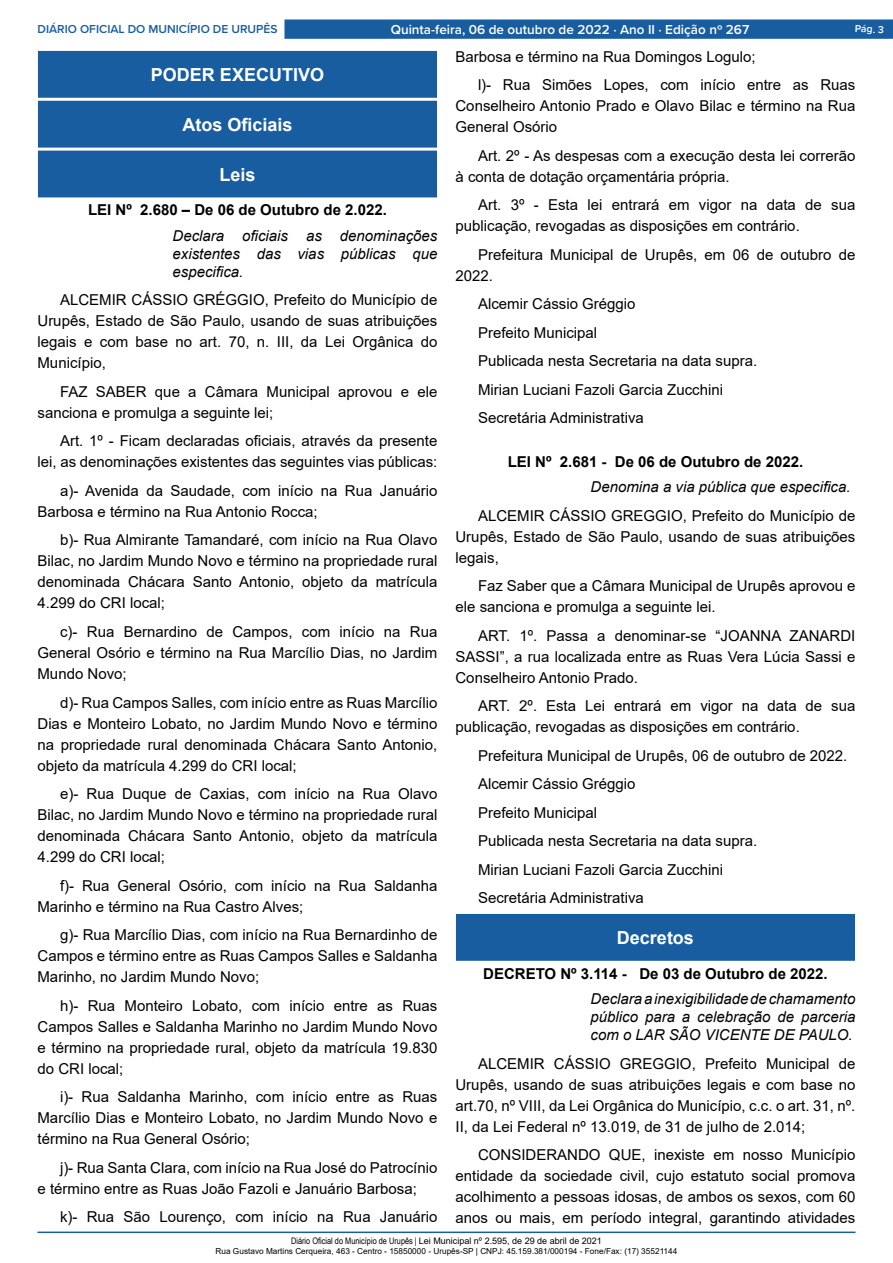
<style>
.page{position:relative;width:893px;height:1263px;background:#fff}
.page>*{position:absolute;margin:0;border:0;box-sizing:border-box;transform-origin:0 0}
.t1{font:700 18px "Arial";color:#fff}
._2_-_Corpo{font:15px/21px "Arial";color:#000;text-align:justify}
._3_-_Ementa{font:italic 15px/18px "Arial";color:#000;text-align:justify}
._1_-_Cabeçalho{font:700 15px "Arial";color:#000}
.t2{font:600 13.5px "Proxima Nova";color:#fff}
.t3{font:600 12px "Proxima Nova";color:#185da0}
.t4{font:600 10.5px "Proxima Nova";color:#fff}
.t5{font:9px "Arial";color:#000}
.t6{font:8.25px "Arial";color:#000}
.s1{font-family:"Arial Narrow"}
</style>
<div class="page">
<hr style="left:38px;top:1231px;width:817px;height:2px;background:#185da0">
<div style="left:284px;top:19px;width:609px;height:20px;background:#185da0;border:1px solid #185da0"></div>
<div style="left:39px;top:51px;width:397px;height:46px;background:#185da0"></div>
<div style="left:38px;top:51px;width:399px;height:47px;border:1px solid #185da0"></div>
<div style="left:39px;top:101px;width:397px;height:46px;background:#185da0"></div>
<div style="left:38px;top:101px;width:399px;height:47px;border:1px solid #185da0"></div>
<div style="left:39px;top:151px;width:397px;height:46px;background:#185da0"></div>
<div style="left:456px;top:914px;width:398px;height:46px;background:#185da0"></div>
<div style="left:456px;top:914px;width:399px;height:47px;border:1px solid #185da0"></div>
<p class="t3" style="left:38px;top:20px;width:242px">DIÁRIO OFICIAL DO MUNICÍPIO DE URUPÊS</p>
<p class="t2" style="left:391px;top:19px;width:360px">Quinta-feira, 06 de outubro de 2022 ⋅ Ano II ⋅ Edição nº 267</p>
<p class="t4" style="left:855px;top:21px;width:31px;rotate:2deg">Pág. 3</p>
<p class="t1" style="left:151px;top:62px;width:175px">PODER EXECUTIVO</p>
<p class="t1" style="left:182px;top:112px;width:112px">Atos Oficiais</p>
<p class="t1" style="left:219px;top:162px;width:38px">Leis</p>
<p class="_1_-_Cabeçalho" style="left:88px;top:200px;width:300px">LEI Nº 2.680 – De 06 de Outubro de 2.022.</p>
<p class="_3_-_Ementa" style="left:172px;top:227px;width:266px">Declara oficiais as denominações existentes das vias públicas que especifica.</p>
<p class="_2_-_Corpo" style="left:38px;top:290px;width:401px;text-indent:22px">ALCEMIR CÁSSIO GRÉGGIO, Prefeito do Município de Urupês, Estado de São Paulo, usando de suas atribuições legais e com base no art. 70, n. III, da Lei Orgânica do Município,</p>
<p class="_2_-_Corpo" style="left:38px;top:381px;width:401px;text-indent:22px">FAZ SABER que a Câmara Municipal aprovou e ele sanciona e promulga a seguinte lei;</p>
<p class="_2_-_Corpo" style="left:38px;top:431px;width:401px;text-align:right">Art. 1º - Ficam declaradas oficiais, através da presente lei, as denominações existentes das seguintes vias públicas:</p>
<p class="_2_-_Corpo" style="left:38px;top:480px;width:401px;text-indent:22px">a)- Avenida da Saudade, com início na Rua Januário<br>Barbosa e término na Rua Antonio Rocca;</p>
<p class="_2_-_Corpo" style="left:38px;top:530px;width:401px;text-indent:22px">b)- Rua Almirante Tamandaré, com início na Rua Olavo Bilac, no Jardim Mundo Novo e término na propriedade rural denominada Chácara Santo Antonio, objeto da matrícula 4.299 do CRI local;</p>
<p class="_2_-_Corpo" style="left:38px;top:621px;width:401px;text-indent:22px">c)- Rua Bernardino de Campos, com início na Rua General Osório e término na Rua Marcílio Dias, no Jardim Mundo Novo;</p>
<p class="_2_-_Corpo" style="left:38px;top:692px;width:401px;text-indent:22px">d)- Rua Campos Salles, com início entre as Ruas Marcílio Dias e Monteiro Lobato, no Jardim Mundo Novo e término na propriedade rural denominada Chácara Santo Antonio, objeto da matrícula 4.299 do CRI local;</p>
<p class="_2_-_Corpo" style="left:38px;top:783px;width:401px;text-indent:22px">e)- Rua Duque de Caxias, com início na Rua Olavo Bilac, no Jardim Mundo Novo e término na propriedade rural denominada Chácara Santo Antonio, objeto da matrícula 4.299 do CRI local;</p>
<p class="_2_-_Corpo" style="left:38px;top:875px;width:401px;text-indent:22px">f)- Rua General Osório, com início na Rua Saldanha<br>Marinho e término na Rua Castro Alves;</p>
<p class="_2_-_Corpo" style="left:38px;top:924px;width:401px;text-indent:22px">g)- Rua Marcílio Dias, com início na Rua Bernardinho de Campos e término entre as Ruas Campos Salles e Saldanha Marinho, no Jardim Mundo Novo;</p>
<p class="_2_-_Corpo" style="left:38px;top:995px;width:401px;text-indent:22px">h)- Rua Monteiro Lobato, com início entre as Ruas Campos Salles e Saldanha Marinho no Jardim Mundo Novo e término na propriedade rural, objeto da matrícula 19.830 do CRI local;</p>
<p class="_2_-_Corpo" style="left:38px;top:1086px;width:401px;text-indent:22px">i)- Rua Saldanha Marinho, com início entre as Ruas Marcílio Dias e Monteiro Lobato, no Jardim Mundo Novo e término na Rua General Osório;</p>
<p class="_2_-_Corpo" style="left:38px;top:1157px;width:401px;text-indent:22px">j)- Rua Santa Clara, com início na Rua José do Patrocínio e término entre as Ruas João Fazoli e Januário Barbosa;</p>
<p class="_2_-_Corpo" style="left:60px;top:1206px;width:379px">k)- Rua São Lourenço, com início na Rua Januário</p>
<p class="_2_-_Corpo" style="left:455px;top:46px;width:302px">Barbosa e término na Rua Domingos Logulo;</p>
<p class="_2_-_Corpo" style="left:455px;top:74px;width:401px;text-indent:22px">l)- Rua Simões Lopes, com início entre as Ruas Conselheiro Antonio Prado e Olavo Bilac e término na Rua General Osório</p>
<p class="_2_-_Corpo" style="left:455px;top:145px;width:401px;text-indent:22px">Art. 2º - As despesas com a execução desta lei correrão à conta de dotação orçamentária própria.</p>
<p class="_2_-_Corpo" style="left:455px;top:194px;width:401px;text-indent:22px">Art. 3º - Esta lei entrará em vigor na data de sua publicação, revogadas as disposições em contrário.</p>
<p class="_2_-_Corpo" style="left:455px;top:244px;width:401px;text-indent:22px">Prefeitura Municipal de Urupês, em 06 de outubro de<br>2022.</p>
<p class="_2_-_Corpo" style="left:478px;top:293px;width:159px">Alcemir Cássio Gréggio</p>
<p class="_2_-_Corpo" style="left:478px;top:322px;width:121px">Prefeito Municipal</p>
<p class="_2_-_Corpo" style="left:478px;top:350px;width:281px">Publicada nesta Secretaria na data supra.</p>
<p class="_2_-_Corpo" style="left:478px;top:379px;width:247px">Mirian Luciani Fazoli Garcia Zucchini</p>
<p class="_2_-_Corpo" style="left:478px;top:407px;width:167px">Secretária Administrativa</p>
<p class="_1_-_Cabeçalho" style="left:508px;top:451px;width:297px">LEI Nº 2.681 - De 06 de Outubro de 2022.</p>
<p class="_3_-_Ementa" style="left:590px;top:478px;width:262px">Denomina a via pública que especifica.</p>
<p class="_2_-_Corpo" style="left:455px;top:505px;width:401px;text-indent:22px">ALCEMIR CÁSSIO GREGGIO, Prefeito do Município de Urupês, Estado de São Paulo, usando de suas atribuições legais,</p>
<p class="_2_-_Corpo" style="left:455px;top:575px;width:401px;text-indent:22px">Faz Saber que a Câmara Municipal de Urupês aprovou e ele sanciona e promulga a seguinte lei.</p>
<p class="_2_-_Corpo" style="left:455px;top:625px;width:401px;text-indent:22px">ART. 1º. Passa a denominar-se “JOANNA ZANARDI SASSI”, a rua localizada entre as Ruas Vera Lúcia Sassi e Conselheiro Antonio Prado.</p>
<p class="_2_-_Corpo" style="left:455px;top:695px;width:401px;text-indent:22px">ART. 2º. Esta Lei entrará em vigor na data de sua publicação, revogadas as disposições em contrário.</p>
<p class="_2_-_Corpo" style="left:478px;top:745px;width:371px">Prefeitura Municipal de Urupês, 06 de outubro de 2022.</p>
<p class="_2_-_Corpo" style="left:478px;top:773px;width:159px">Alcemir Cássio Gréggio</p>
<p class="_2_-_Corpo" style="left:478px;top:802px;width:121px">Prefeito Municipal</p>
<p class="_2_-_Corpo" style="left:478px;top:830px;width:281px">Publicada nesta Secretaria na data supra.</p>
<p class="_2_-_Corpo" style="left:478px;top:859px;width:247px">Mirian Luciani Fazoli Garcia Zucchini</p>
<p class="_2_-_Corpo" style="left:478px;top:887px;width:167px">Secretária Administrativa</p>
<p class="t1" style="left:617px;top:925px;width:79px">Decretos</p>
<p class="_1_-_Cabeçalho" style="left:483px;top:963px;width:346px">DECRETO Nº 3.114 - De 03 de Outubro de 2022.</p>
<p class="_3_-_Ementa" style="left:590px;top:990px;width:266px">Declara a inexigibilidade de chamamento público para a celebração de parceria com o LAR SÃO VICENTE DE PAULO.</p>
<p class="_2_-_Corpo" style="left:455px;top:1053px;width:401px;text-indent:22px">ALCEMIR CÁSSIO GREGGIO, Prefeito Municipal de Urupês, usando de suas atribuições legais e com base no art.70, nº VIII, da Lei Orgânica do Município, c.c. o art. 31, nº.<br>II, da Lei Federal nº 13.019, de 31 de julho de 2.014;</p>
<p class="_2_-_Corpo" style="left:455px;top:1144px;width:401px;text-indent:22px">CONSIDERANDO QUE, inexiste em nosso Município entidade da sociedade civil, cujo estatuto social promova acolhimento a pessoas idosas, de ambos os sexos, com 60 anos ou mais, em período integral, garantindo atividades</p>
<p class="t5" style="left:291px;top:1235px;width:312px"><span class="s1">Diário Oficial do Município de Urupês |</span> Lei Municipal nº 2.595, de 29 de abril de 2021</p>
<p class="t6" style="left:216px;top:1245px;width:463px">Rua Gustavo Martins Cerqueira, 463 - Centro - 15850000 - Urupês-SP | CNPJ: 45.159.381/000194 - Fone/Fax: (17) 35521144</p>
</div>
